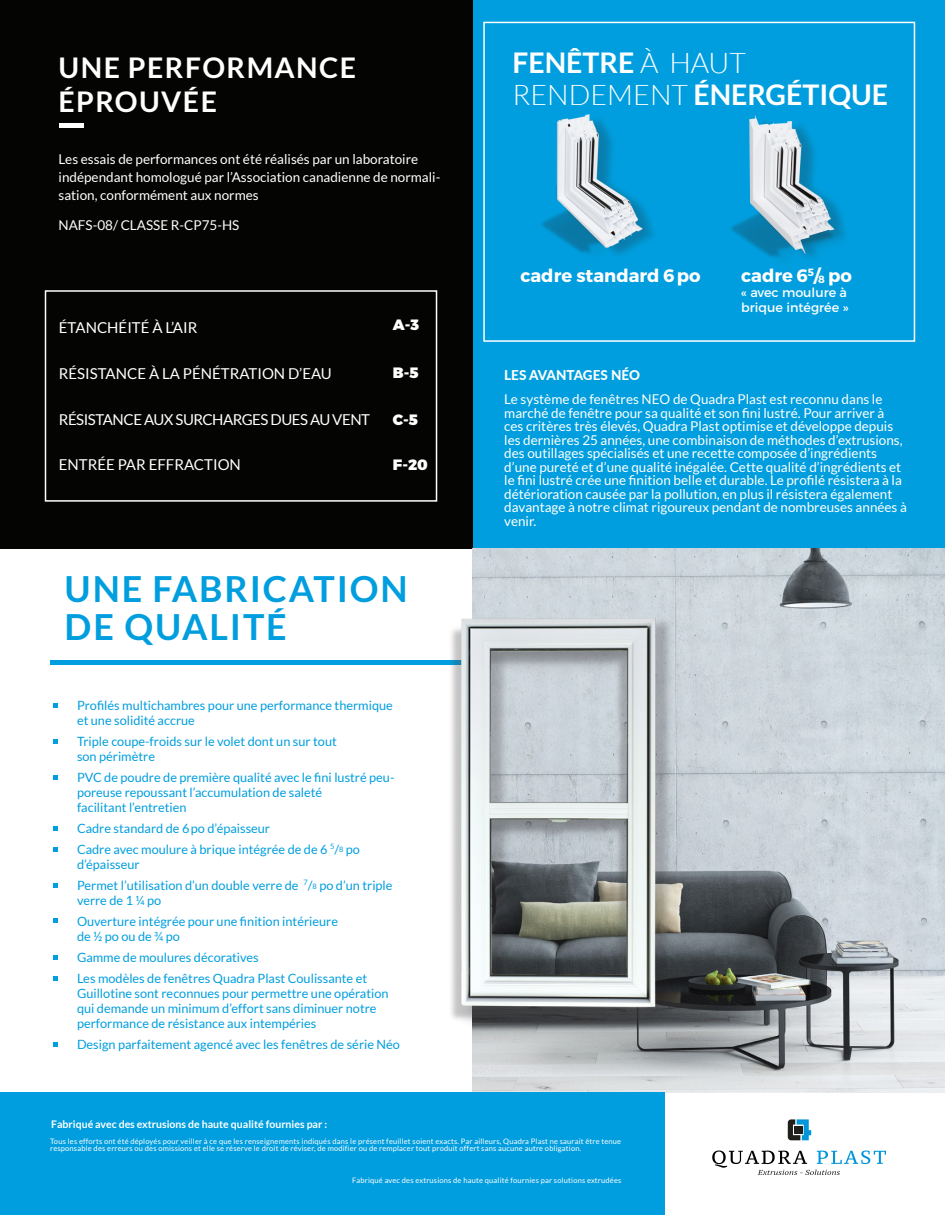
<style>
.page{position:relative;width:945px;height:1215px;background:#fff}
.page>*{position:absolute;margin:0;border:0;box-sizing:border-box;transform-origin:0 0}
.t1{font:700 36px/37.5px "Lato";letter-spacing:.05em;color:#009ede}
.t2{font:700 28.5px/31.5px "Lato";color:#fff}
.t3{font:700 28.5px/34.2px "Lato";letter-spacing:.05em;color:#fff}
.t4{font:700 18px "Montserrat";color:#fff}
.t5{font:15px "Lato";color:#fff}
.t6{font:15px "Lato";letter-spacing:-.03em;color:#fff}
.t7{font:900 15px "Montserrat";color:#fff}
.t8{font:13.5px/13.5px "Lato";color:#fff}
.t9{font:12.75px/15px "Lato";color:#009ede}
.t10{font:12.75px/15px "Montserrat";color:#fff}
.t11{font:700 10.5px "Lato";color:#fff}
.t12{font:7.5px/7.5px "Lato";letter-spacing:.025em;color:#fff}
.s1{font-size:7.5px}
.s2{font-weight:300}
.s3{font-size:10.5px}
.s4{font-weight:800}
</style>
<div class="page">
<div style="left:0;top:0;width:945px;height:548px;background:#009ede"></div>
<svg style="left:788px;top:1119px;width:23px;height:21px"></svg>
<div style="left:794px;top:1126px;width:8px;height:8px;background:#1f1f1c"></div>
<svg style="left:712px;top:1151px;width:174px;height:24px"></svg>
<div style="left:0;top:0;width:472px;height:548px;background:#040503"></div>
<img style="left:473px;top:548px;width:472px;height:544px">
<hr style="left:60px;top:123px;width:24px;height:4px;background:#fff">
<div style="left:45px;top:290px;width:392px;height:212px;border:2px solid #fff"></div>
<svg style="left:53px;top:703px;width:5px;height:4px"></svg>
<svg style="left:53px;top:739px;width:5px;height:5px"></svg>
<svg style="left:53px;top:775px;width:5px;height:4px"></svg>
<hr style="left:50px;top:661px;width:422px;height:4px;background:#009ede">
<svg style="left:53px;top:826px;width:5px;height:4px"></svg>
<svg style="left:53px;top:847px;width:5px;height:5px"></svg>
<svg style="left:53px;top:883px;width:5px;height:5px"></svg>
<svg style="left:53px;top:976px;width:5px;height:4px"></svg>
<div style="left:483px;top:22px;width:432px;height:320px;border:2px solid #fff"></div>
<img style="left:542px;top:114px;width:111px;height:141px">
<svg style="left:53px;top:919px;width:5px;height:4px"></svg>
<img style="left:439px;top:598px;width:298px;height:430px">
<div style="left:0;top:1092px;width:665px;height:123px;background:#009ede"></div>
<svg style="left:53px;top:955px;width:5px;height:4px"></svg>
<img style="left:731px;top:115px;width:114px;height:143px">
<svg style="left:53px;top:1042px;width:5px;height:5px"></svg>
<p class="t3" style="left:59px;top:50px;width:299px">UNE PERFORMANCE<br>ÉPROUVÉE</p>
<p class="t8" style="left:59px;top:150px;width:383px;line-height:18px">Les essais de performances ont été réalisés par un laboratoire indépendant homologué par l’Association canadienne de normali&shy;sation, conformément aux normes</p>
<p class="t8" style="left:59px;top:218px;width:182px">NAFS-08/ CLASSE R-CP75-HS</p>
<p class="t5" style="left:59px;top:319px;width:140px">ÉTANCHÉITÉ À L’AIR</p>
<p class="t7" style="left:393px;top:316px;width:28px">A-3</p>
<p class="t5" style="left:59px;top:366px;width:274px">RÉSISTANCE À LA PÉNÉTRATION D’EAU</p>
<p class="t7" style="left:393px;top:363px;width:27px">B-5</p>
<p class="t6" style="left:59px;top:411px;width:313px">RÉSISTANCE AUX SURCHARGES DUES AU VENT</p>
<p class="t7" style="left:393px;top:410px;width:27px">C-5</p>
<p class="t5" style="left:59px;top:456px;width:184px">ENTRÉE PAR EFFRACTION</p>
<p class="t7" style="left:393px;top:455px;width:37px">F-20</p>
<p class="t1" style="left:65px;top:570px;width:344px">UNE FABRICATION<br>DE QUALITÉ</p>
<p class="t9" style="left:77px;top:697px;width:317px">Profilés multichambres pour une performance thermique et une solidité accrue</p>
<p class="t9" style="left:77px;top:733px;width:261px">Triple coupe-froids sur le volet dont un sur tout son périmètre</p>
<p class="t9" style="left:77px;top:769px;width:319px">PVC de poudre de première qualité avec le fini lustré peu&shy;poreuse repoussant l’accumulation de saleté<br>facilitant l’entretien</p>
<p class="t9" style="left:77px;top:820px;width:195px">Cadre standard de 6po d’épaisseur</p>
<p class="t9" style="left:77px;top:841px;width:285px">Cadre avec moulure à brique intégrée de de 6 <sup>5</sup>/<span class="s1">8</span> po d’épaisseur</p>
<p class="t9" style="left:77px;top:877px;width:317px">Permet l’utilisation d’un double verre de <sup>7</sup>/<span class="s1">8</span> po d’un triple verre de 1 ¼ po</p>
<p class="t9" style="left:77px;top:913px;width:263px">Ouverture intégrée pour une finition intérieure de½pooude¾po</p>
<p class="t9" style="left:77px;top:946px;width:292px;line-height:21px">Gamme de moulures décoratives<br>Les modèles de fenêtres Quadra Plast Coulissante et</p>
<p class="t9" style="left:77px;top:985px;width:313px">Guillotine sont reconnues pour permettre une opération qui demande un minimum d’effort sans diminuer notre performance de résistance aux intempéries</p>
<p class="t9" style="left:77px;top:1036px;width:324px">Design parfaitement agencé avec les fenêtres de série Néo</p>
<p class="t11" style="left:51px;top:1118px;width:277px">Fabriqué avec des extrusions de haute qualité fournies par :</p>
<p class="t2" style="left:512px;top:46px;width:377px">FENÊTRE <span class="s2">À HAUT<br>RENDEMENT</span> ÉNERGÉTIQUE</p>
<p class="t4" style="left:521px;top:264px;width:182px">cadre standard 6po</p>
<p class="t4" style="left:741px;top:264px;width:112px">cadre 6<sup>5</sup>/<span class="s3">8</span> po</p>
<p class="t10" style="left:741px;top:285px;width:109px">« avec moulure à brique intégrée »</p>
<p class="t8" style="left:504px;top:363px;width:380px;line-height:24px"><span class="s4">LES AVANTAGES NÉO<br></span>Le système de fenêtres NEO de Quadra Plast est reconnu dans le</p>
<p class="t8" style="left:504px;top:406px;width:404px">marché de fenêtre pour sa qualité et son fini lustré. Pour arriver à<br>ces critères très élevés, Quadra Plast optimise et développe depuis les dernières 25 années, une combinaison de méthodes d’extrusions, des outillages spécialisés et une recette composée d’ingrédients d’une pureté et d’une qualité inégalée. Cette qualité d’ingrédients et le fini lustré crée une finition belle et durable. Le profilé résistera à la détérioration causée par la pollution, en plus il résistera également davantage à notre climat rigoureux pendant de nombreuses années à venir.</p>
<p class="t12" style="left:50px;top:1137px;width:573px">Tous les efforts ont été déployés pour veiller à ce que les renseignements indiqués dans le présent feuillet soient exacts. Par ailleurs, Quadra Plast ne saurait être tenue responsable des erreurs ou des omissions et elle se réserve le droit de réviser, de modifier ou de remplacer tout produit offert sans aucune autre obligation.</p>
<p class="t12" style="left:352px;top:1176px;width:271px">Fabriqué avec des extrusions de haute qualité fournies par solutions extrudées</p>
</div>
